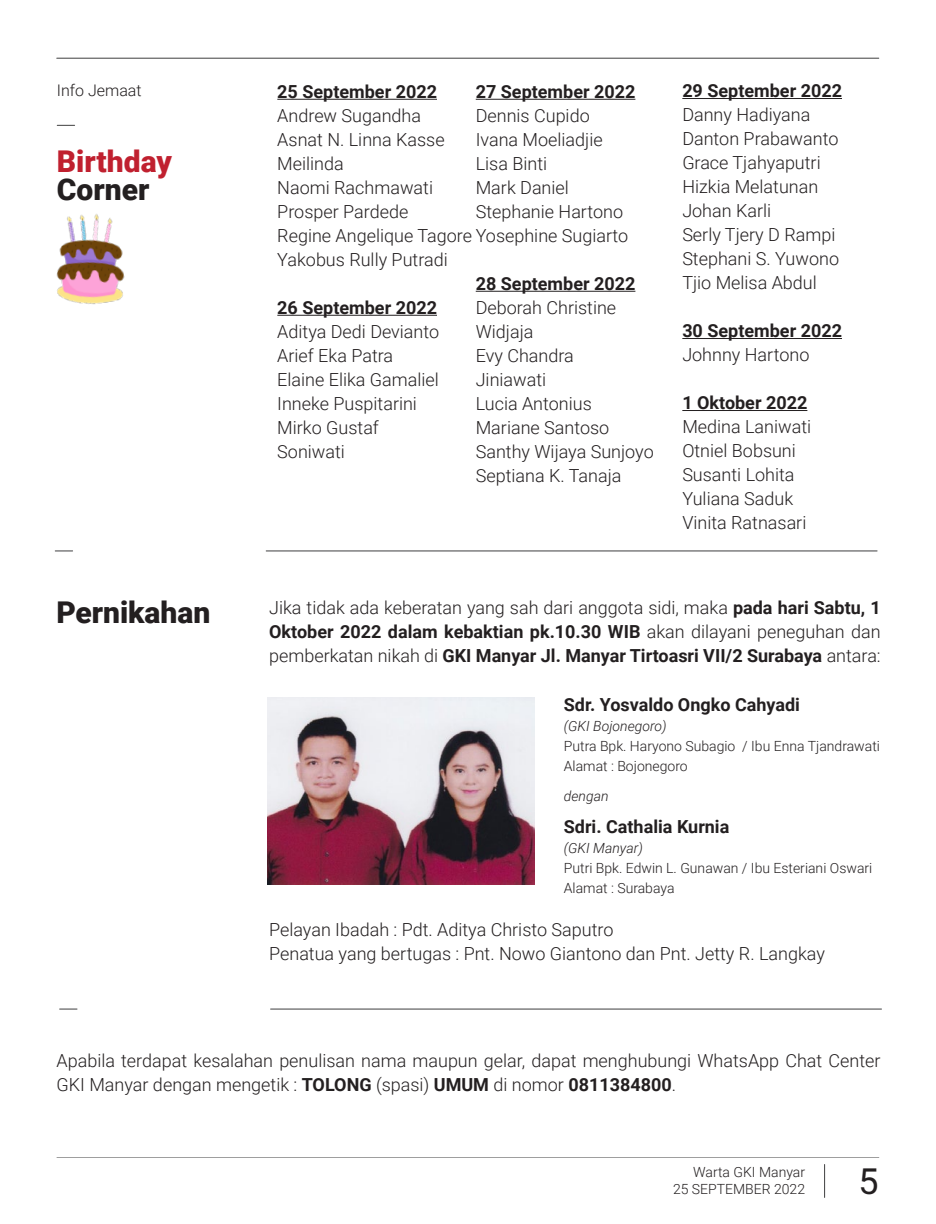
<style>
.page{position:relative;width:936px;height:1224px;background:#fff}
.page>*{position:absolute;margin:0;border:0;box-sizing:border-box;transform-origin:0 0}
.t1{font:36px "Roboto Mono";color:#231f20}
.t2{font:900 30px "Roboto";color:#231f20}
.t3{font:900 30px "Roboto";color:#c0202f}
.t4{font:300 18px/24px "Roboto";color:#231f20}
.t5{font:700 18px "Roboto";color:#231f20}
.t6{font:300 16px "Roboto";color:#231f20}
.t7{font:300 14px/20px "Roboto";color:#231f20}
.t8{font:italic 300 14px "Roboto";color:#231f20}
.s1{font-weight:700}
</style>
<div class="page">
<hr style="left:824px;top:1164px;width:1px;height:33px;background:#3e3e3f">
<svg style="left:57px;top:1157px;width:822px;height:1px"></svg>
<hr style="left:57px;top:58px;width:822px;height:1px;background:#3e3e3f">
<hr style="left:682px;top:98px;width:160px;height:1px;background:#231f20">
<hr style="left:682px;top:338px;width:160px;height:1px;background:#231f20">
<hr style="left:682px;top:410px;width:125px;height:1px;background:#231f20">
<hr style="left:277px;top:99px;width:160px;height:1px;background:#231f20">
<hr style="left:277px;top:315px;width:160px;height:1px;background:#231f20">
<hr style="left:476px;top:99px;width:159px;height:1px;background:#231f20">
<hr style="left:476px;top:291px;width:159px;height:1px;background:#231f20">
<img style="left:56px;top:214px;width:69px;height:91px">
<svg style="left:57px;top:125px;width:18px;height:1px"></svg>
<svg style="left:55px;top:550px;width:18px;height:1px"></svg>
<hr style="left:266px;top:550px;width:611px;height:1px;background:#3e3e3f">
<svg style="left:60px;top:1009px;width:17px;height:1px"></svg>
<hr style="left:271px;top:1009px;width:611px;height:1px;background:#3e3e3f">
<img style="left:268px;top:698px;width:266px;height:186px">
<p class="t6" style="left:57px;top:79px;width:86px">Info Jemaat</p>
<h2 class="t3" style="left:57px;top:140px;width:117px">Birthday</h2>
<h2 class="t2" style="left:57px;top:168px;width:94px">Corner</h2>
<p class="t5" style="left:277px;top:79px;width:161px">25 September 2022</p>
<p class="t4" style="left:277px;top:103px;width:352px">Andrew Sugandha<br>Asnat N. Linna Kasse<br>Meilinda<br>Naomi Rachmawati<br>Prosper Pardede<br>Regine Angelique Tagore Yosephine Sugiarto<br>Yakobus Rully Putradi</p>
<p class="t5" style="left:277px;top:295px;width:161px">26 September 2022</p>
<p class="t4" style="left:277px;top:319px;width:163px">Aditya Dedi Devianto<br>Arief Eka Patra<br>Elaine Elika Gamaliel<br>Inneke Puspitarini<br>Mirko Gustaf<br>Soniwati</p>
<p class="t5" style="left:476px;top:79px;width:161px">27 September 2022</p>
<p class="t4" style="left:476px;top:103px;width:149px">Dennis Cupido<br>Ivana Moeliadjie<br>Lisa Binti<br>Mark Daniel<br>Stephanie Hartono</p>
<p class="t5" style="left:476px;top:271px;width:161px">28 September 2022</p>
<p class="t4" style="left:476px;top:295px;width:179px">Deborah Christine<br>Widjaja<br>Evy Chandra<br>Jiniawati<br>Lucia Antonius<br>Mariane Santoso<br>Santhy Wijaya Sunjoyo<br>Septiana K. Tanaja</p>
<p class="t5" style="left:682px;top:78px;width:161px">29 September 2022</p>
<p class="t4" style="left:682px;top:102px;width:158px">Danny Hadiyana<br>Danton Prabawanto<br>Grace Tjahyaputri<br>Hizkia Melatunan<br>Johan Karli<br>Serly Tjery D Rampi<br>Stephani S. Yuwono<br>Tjio Melisa Abdul</p>
<p class="t5" style="left:682px;top:318px;width:161px">30 September 2022</p>
<p class="t4" style="left:682px;top:342px;width:129px">Johnny Hartono</p>
<p class="t5" style="left:682px;top:390px;width:127px">1 Oktober 2022</p>
<p class="t4" style="left:682px;top:414px;width:130px">Medina Laniwati<br>Otniel Bobsuni<br>Susanti Lohita<br>Yuliana Saduk<br>Vinita Ratnasari</p>
<h2 class="t2" style="left:57px;top:591px;width:156px">Pernikahan</h2>
<p class="t4" style="left:269px;top:595px;width:613px;text-align:justify">Jika tidak ada keberatan yang sah dari anggota sidi, maka <span class="s1">pada hari Sabtu, 1<br>Oktober 2022 dalam kebaktian pk.10.30 WIB</span> akan dilayani peneguhan dan pemberkatan nikah di <span class="s1">GKI Manyar Jl. Manyar Tirtoasri VII/2 Surabaya</span> antara:</p>
<p class="t5" style="left:564px;top:692px;width:238px">Sdr. Yosvaldo Ongko Cahyadi</p>
<p class="t8" style="left:564px;top:716px;width:104px">(GKI Bojonegoro)</p>
<p class="t7" style="left:564px;top:736px;width:318px">Putra Bpk. Haryono Subagio / Ibu Enna Tjandrawati<br>Alamat : Bojonegoro</p>
<p class="t8" style="left:564px;top:786px;width:46px">dengan</p>
<p class="t5" style="left:564px;top:814px;width:167px">Sdri. Cathalia Kurnia</p>
<p class="t8" style="left:564px;top:838px;width:81px">(GKI Manyar)</p>
<p class="t7" style="left:564px;top:857px;width:310px">Putri Bpk. Edwin L. Gunawan / Ibu Esteriani Oswari<br>Alamat : Surabaya</p>
<p class="t4" style="left:269px;top:917px;width:557px">Pelayan Ibadah : Pdt. Aditya Christo Saputro<br>Penatua yang bertugas : Pnt. Nowo Giantono dan Pnt. Jetty R. Langkay</p>
<p class="t4" style="left:57px;top:1048px;width:826px">Apabila terdapat kesalahan penulisan nama maupun gelar, dapat menghubungi WhatsApp Chat Center<br>GKI Manyar dengan mengetik : <span class="s1">TOLONG</span> (spasi) <span class="s1">UMUM</span> di nomor <span class="s1">0811384800</span>.</p>
<p class="t7" style="left:673px;top:1163px;width:134px;line-height:16.8px;text-align:right">Warta GKI Manyar<br>25 SEPTEMBER 2022</p>
<h1 class="t1" style="left:858px;top:1156px;width:23px">5</h1>
</div>
